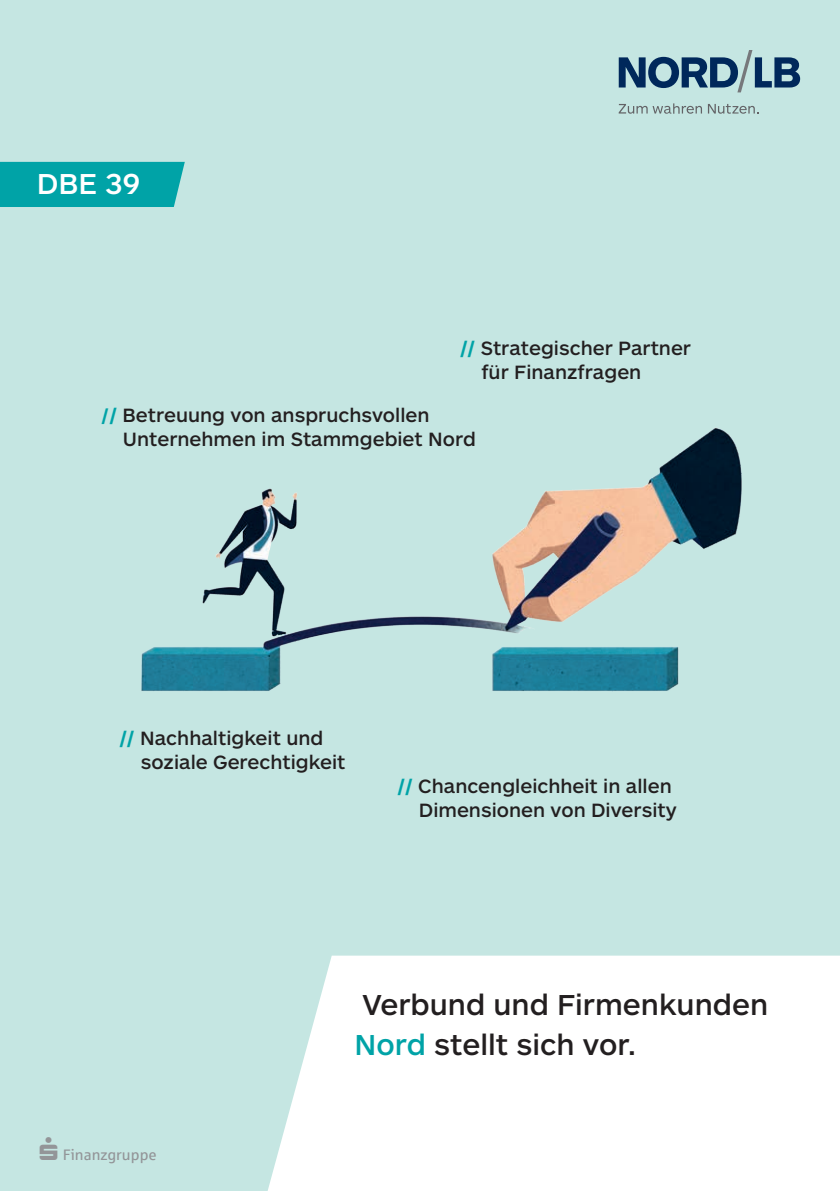
<style>
.page{position:relative;width:840px;height:1191px;background:#fff}
.page>*{position:absolute;margin:0;border:0;box-sizing:border-box;transform-origin:0 0}
.t1{font:500 30px/40px "ARS Maquette Pro";color:#231f20}
.t2{font:500 30px "ARS Maquette Pro";color:#fff}
.t3{font:500 20px/24px "ARS Maquette Pro";color:#231f20}
.t4{font:15.2px "Sparkasse Rg";color:#939598}
.s1{font-weight:700;color:#00a3a7}
.s2{font-weight:700;font-size:19px;color:#00a3a7}
.s3{color:#00a3a7}
</style>
<div class="page">
<div style="left:0;top:0;width:839px;height:1191px;background:#c5e6e2"></div>
<div style="left:0;top:162px;width:185px;height:45px;background:#00a3a7"></div>
<svg style="left:618px;top:103px;width:83px;height:11px"></svg>
<svg style="left:707px;top:104px;width:51px;height:10px"></svg>
<svg style="left:618px;top:50px;width:181px;height:42px"></svg>
<svg style="left:267px;top:955px;width:572px;height:236px;background:#fbfdfd"></svg>
<img style="left:141px;top:428px;width:601px;height:264px">
<h1 class="t2" style="left:37px;top:164px;width:105px">DBE 39</h1>
<p class="t3" style="left:481px;top:335px;width:211px;text-indent:-22px"><span class="s1">//</span> Strategischer Partner für Finanzfragen</p>
<p class="t3" style="left:123px;top:401px;width:354px;text-indent:-22px"><span class="s2">/</span><span class="s1">/</span> Betreuung von anspruchsvollen<br>Unternehmen im Stammgebiet Nord</p>
<p class="t3" style="left:141px;top:725px;width:206px;text-indent:-22px"><span class="s1">//</span> Nachhaltigkeit und soziale Gerechtigkeit</p>
<p class="t3" style="left:397px;top:773px;width:281px;text-align:right"><span class="s1">//</span> Chancengleichheit in allen<br>Dimensionen von Diversity</p>
<p class="t4" style="left:63px;top:1145px;width:95px">Finanzgruppe</p>
<h1 class="t1" style="left:354px;top:983px;width:415px">Verbund und Firmenkunden<br><span class="s3">Nord</span> stellt sich vor.</h1>
</div>
